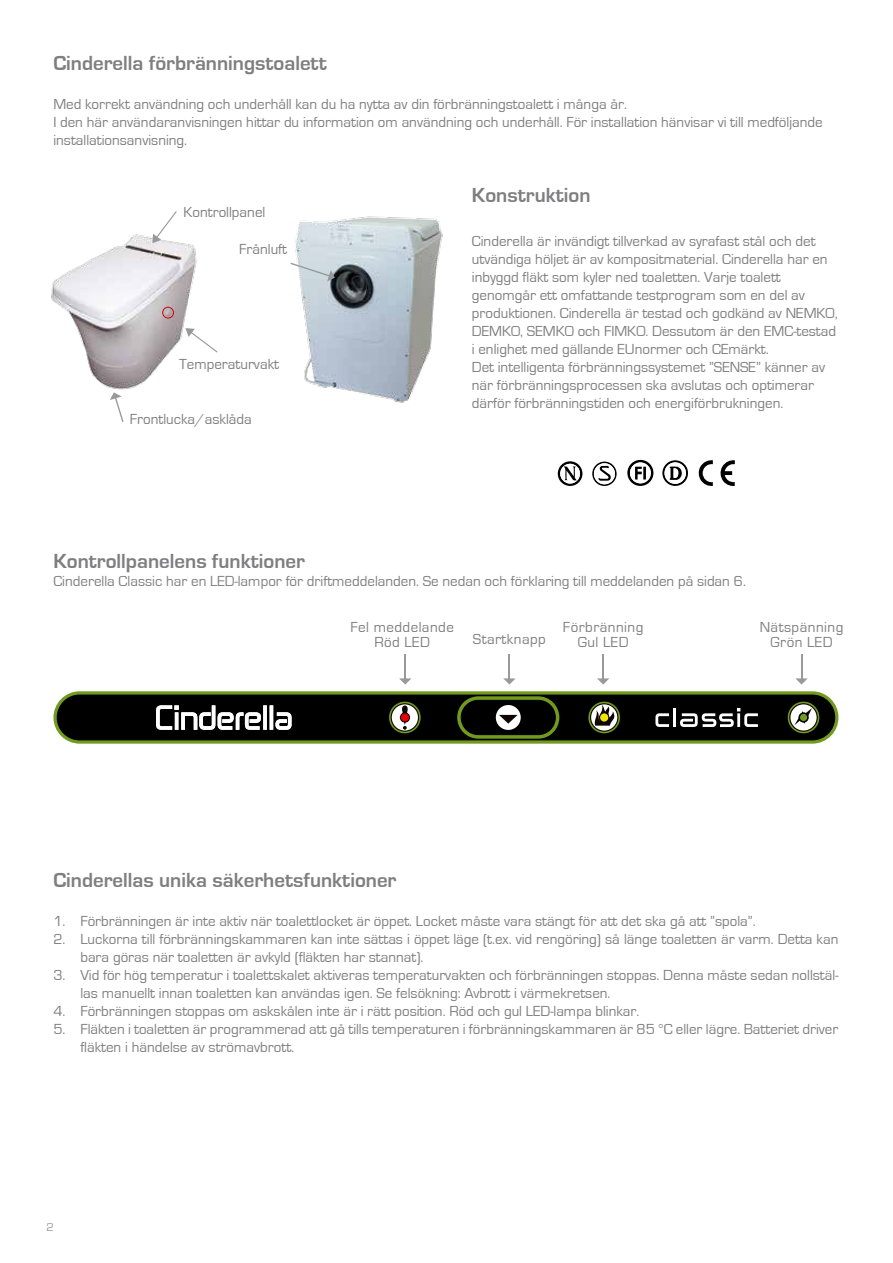
<style>
.page{position:relative;width:893px;height:1263px;background:#fff}
.page>*{position:absolute;margin:0;border:0;box-sizing:border-box;transform-origin:0 0}
.t1{font:700 21px "Eurostile";color:#7e7e80}
.t2{font:15px/18px "Eurostile";color:#7e7e80}
.t3{font:15px/15px "Eurostile";letter-spacing:.03em;color:#7e7e80;text-align:center}
.t4{font:12px "Eurostile";color:#999}
</style>
<div class="page">
<img style="left:291px;top:216px;width:152px;height:187px">
<img style="left:51px;top:234px;width:146px;height:156px">
<svg style="left:110px;top:392px;width:14px;height:30px"></svg>
<svg style="left:185px;top:328px;width:33px;height:24px"></svg>
<svg style="left:152px;top:211px;width:25px;height:32px"></svg>
<div style="left:162px;top:307px;width:12px;height:11px;border:1px solid #d1010e;border-radius:50%"></div>
<svg style="left:290px;top:263px;width:45px;height:19px"></svg>
<svg style="left:720px;top:460px;width:15px;height:26px"></svg>
<svg style="left:698px;top:460px;width:15px;height:26px"></svg>
<svg style="left:627px;top:460px;width:27px;height:26px"></svg>
<svg style="left:558px;top:461px;width:24px;height:25px"></svg>
<svg style="left:592px;top:462px;width:25px;height:24px"></svg>
<svg style="left:662px;top:460px;width:26px;height:26px"></svg>
<svg style="left:53px;top:691px;width:785px;height:53px;background:#71922e"></svg>
<div style="left:57px;top:695px;width:778px;height:45px;background:#000;border-radius:22px"></div>
<div style="left:57px;top:695px;width:778px;height:45px;border:1px solid #000;border-radius:22px"></div>
<svg style="left:457px;top:696px;width:102px;height:43px"></svg>
<div style="left:461px;top:700px;width:94px;height:35px;background:#000;border-radius:17px"></div>
<div style="left:461px;top:700px;width:95px;height:35px;border:1px solid #000;border-radius:17px"></div>
<svg style="left:588px;top:702px;width:32px;height:31px"></svg>
<svg style="left:590px;top:703px;width:28px;height:29px"></svg>
<div style="left:591px;top:704px;width:26px;height:26px;background:#fff;border-radius:50%"></div>
<div style="left:788px;top:702px;width:31px;height:31px;background:#729a1f;border-radius:50%"></div>
<svg style="left:789px;top:703px;width:29px;height:29px"></svg>
<svg style="left:790px;top:704px;width:27px;height:27px"></svg>
<svg style="left:790px;top:704px;width:27px;height:26px"></svg>
<svg style="left:389px;top:702px;width:32px;height:31px"></svg>
<svg style="left:391px;top:703px;width:28px;height:29px"></svg>
<div style="left:392px;top:704px;width:26px;height:26px;background:#fff;border-radius:50%"></div>
<svg style="left:794px;top:708px;width:18px;height:17px"></svg>
<svg style="left:595px;top:705px;width:20px;height:21px"></svg>
<div style="left:496px;top:705px;width:25px;height:25px;background:#fff;border-radius:50%"></div>
<svg style="left:402px;top:705px;width:6px;height:25px"></svg>
<svg style="left:499px;top:715px;width:19px;height:9px"></svg>
<svg style="left:400px;top:712px;width:10px;height:11px"></svg>
<div style="left:401px;top:713px;width:8px;height:9px;background:#e60005;border-radius:50%"></div>
<svg style="left:599px;top:712px;width:10px;height:11px"></svg>
<div style="left:600px;top:713px;width:8px;height:9px;background:#efe300;border-radius:50%"></div>
<svg style="left:798px;top:712px;width:11px;height:11px"></svg>
<div style="left:799px;top:713px;width:9px;height:9px;background:#729a1f;border-radius:50%"></div>
<div style="left:799px;top:713px;width:9px;height:9px;border:1px solid #000;border-radius:50%"></div>
<svg style="left:156px;top:705px;width:136px;height:25px"></svg>
<svg style="left:655px;top:713px;width:14px;height:14px"></svg>
<hr style="left:673px;top:708px;width:3px;height:19px;background:#fff">
<svg style="left:680px;top:708px;width:78px;height:19px"></svg>
<svg style="left:399px;top:654px;width:12px;height:30px"></svg>
<hr style="left:602px;top:654px;width:2px;height:27px;background:#999">
<svg style="left:597px;top:678px;width:12px;height:6px"></svg>
<svg style="left:503px;top:654px;width:13px;height:30px"></svg>
<svg style="left:795px;top:654px;width:13px;height:30px"></svg>
<h1 class="t1" style="left:53px;top:51px;width:275px">Cinderella förbränningstoalett</h1>
<p class="t2" style="left:53px;top:96px;width:771px">Med korrekt användning och underhåll kan du ha nytta av din förbränningstoalett i många år.<br>I den här användaranvisningen hittar du information om användning och underhåll. För installation hänvisar vi till medföljande installationsanvisning.</p>
<p class="t2" style="left:183px;top:204px;width:83px">Kontrollpanel</p>
<p class="t2" style="left:239px;top:240px;width:49px">Frånluft</p>
<p class="t2" style="left:179px;top:355px;width:101px">Temperaturvakt</p>
<p class="t2" style="left:130px;top:410px;width:123px">Frontlucka/asklåda</p>
<h1 class="t1" style="left:472px;top:184px;width:120px">Konstruktion</h1>
<p class="t2" style="left:472px;top:232px;width:367px">Cinderella är invändigt tillverkad av syrafast stål och det utvändiga höljet är av kompositmaterial. Cinderella har en inbyggd fläkt som kyler ned toaletten. Varje toalett genomgår ett omfattande testprogram som en del av produktionen. Cinderella är testad och godkänd av NEMKO, DEMKO, SEMKO och FIMKO. Dessutom är den EMC-testad i enlighet med gällande EUnormer och CEmärkt.<br>Det intelligenta förbränningssystemet ”SENSE” känner av när förbränningsprocessen ska avslutas och optimerar därför förbränningstiden och energiförbrukningen.</p>
<h1 class="t1" style="left:53px;top:550px;width:253px">Kontrollpanelens funktioner</h1>
<p class="t2" style="left:53px;top:572px;width:694px">Cinderella Classic har en LED-lampor för driftmeddelanden. Se nedan och förklaring till meddelanden på sidan 6.</p>
<p class="t3" style="left:350px;top:620px;width:105px">Fel meddelande<br>Röd LED</p>
<p class="t3" style="left:563px;top:620px;width:82px">Förbränning</p>
<p class="t3" style="left:473px;top:632px;width:74px">Startknapp</p>
<p class="t2" style="left:578px;top:634px;width:52px">Gul LED</p>
<p class="t3" style="left:760px;top:620px;width:85px">Nätspänning<br>Grön LED</p>
<h1 class="t1" style="left:53px;top:868px;width:345px">Cinderellas unika säkerhetsfunktioner</h1>
<p class="t2" style="left:53px;top:913px;width:704px">1. Förbränningen är inte aktiv när toalettlocket är öppet. Locket måste vara stängt för att det ska gå att ”spola”.</p>
<p class="t2" style="left:80px;top:931px;width:760px;text-indent:-27px">2. Luckorna till förbränningskammaren kan inte sättas i öppet läge (t.ex. vid rengöring) så länge toaletten är varm. Detta kan bara göras när toaletten är avkyld (fläkten har stannat).</p>
<p class="t2" style="left:80px;top:967px;width:760px;text-indent:-27px">3. Vid för hög temperatur i toalettskalet aktiveras temperaturvakten och förbränningen stoppas. Denna måste sedan nollstäl&shy;las manuellt innan toaletten kan användas igen. Se felsökning: Avbrott i värmekretsen.</p>
<p class="t2" style="left:53px;top:1003px;width:588px">4. Förbränningen stoppas om askskålen inte är i rätt position. Röd och gul LED-lampa blinkar.</p>
<p class="t2" style="left:80px;top:1021px;width:760px;text-indent:-27px">5. Fläkten i toaletten är programmerad att gå tills temperaturen i förbränningskammaren är 85 °C eller lägre. Batteriet driver fläkten i händelse av strömavbrott.</p>
<p class="t4" style="left:46px;top:1220px;width:9px">2</p>
</div>
